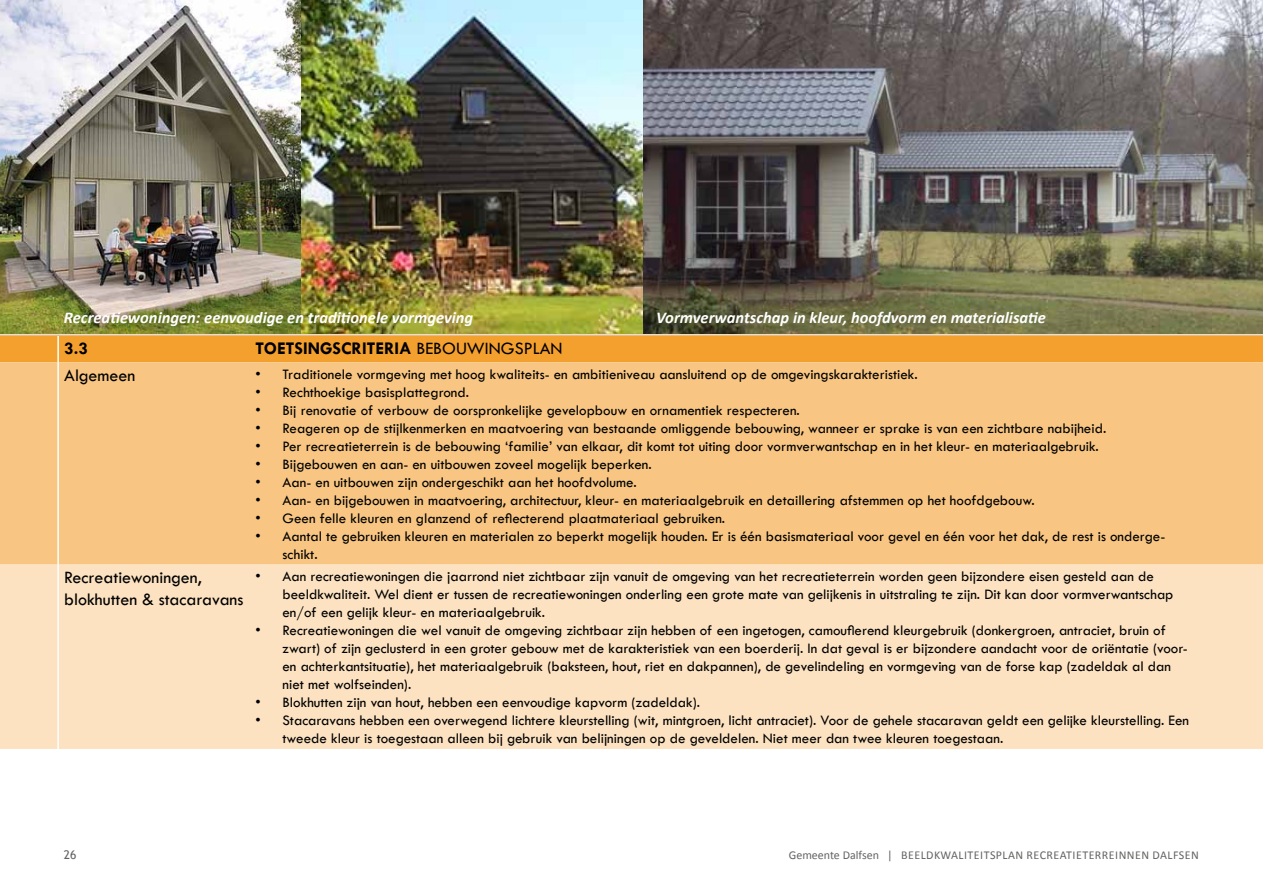
<style>
.page{position:relative;width:1263px;height:893px;background:#fff}
.page>*{position:absolute;margin:0;border:0;box-sizing:border-box;transform-origin:0 0}
.t1{font:18px/21.6px "Tw Cen";color:#000}
.t2{font:700 18px "Tw Cen";color:#000}
.t3{font:italic 700 16.5px "Calibri";color:#fff}
.t4{font:15px/18px "Tw Cen";color:#000}
.t5{font:12px "Calibri";color:#646362}
.t6{font:12px "Trebuchet MS";color:#646362}
.s1{font-weight:400}
</style>
<div class="page">
<div style="left:0;top:335px;width:1263px;height:27px;background:#f4a02f"></div>
<div style="left:0;top:362px;width:1263px;height:203px;background:#f8c682"></div>
<div style="left:0;top:565px;width:1263px;height:184px;background:#fce2c1"></div>
<hr style="left:57px;top:336px;width:2px;height:26px;background:#fff">
<hr style="left:57px;top:362px;width:2px;height:203px;background:#fff">
<hr style="left:57px;top:565px;width:2px;height:184px;background:#fff">
<img style="left:0;top:0;width:1263px;height:334px">
<p class="t3" style="left:64px;top:307px;width:411px">Recreatiewoningen: eenvoudige en traditionele vormgeving</p>
<p class="t3" style="left:656px;top:307px;width:391px">Vormverwantschap in kleur, hoofdvorm en materialisatie</p>
<p class="t2" style="left:64px;top:337px;width:25px">3.3</p>
<p class="t2" style="left:255px;top:337px;width:173px">TOETSINGSCRITERIA <span class="s1">BEBOUW</span></p>
<p class="t1" style="left:485px;top:337px;width:67px">INGSPLAN</p>
<p class="t1" style="left:64px;top:364px;width:73px">Algemeen</p>
<p class="t4" style="left:255px;top:365px;width:664px">• Traditionele vormgeving met hoog kwaliteits- en ambitieniveau aansluitend op de omgevingskarakteristiek.</p>
<p class="t4" style="left:255px;top:383px;width:215px">• Rechthoekige basisplattegrond.</p>
<p class="t4" style="left:255px;top:401px;width:546px">• Bij renovatie of verbouw de oorspronkelijke gevelopbouw en ornamentiek respecteren.</p>
<p class="t4" style="left:255px;top:419px;width:852px">• Reageren op de stijlkenmerken en maatvoering van bestaande omliggende bebouwing, wanneer er sprake is van een zichtbare nabijheid.</p>
<p class="t4" style="left:255px;top:437px;width:845px">• Per recreatieterrein is de bebouwing ‘familie’ van elkaar, dit komt tot uiting door vormverwantschap en in het kleur- en materiaalgebruik.</p>
<p class="t4" style="left:255px;top:455px;width:398px">• Bijgebouwen en aan- en uitbouwen zoveel mogelijk beperken.</p>
<p class="t4" style="left:255px;top:473px;width:383px">• Aan- en uitbouwen zijn ondergeschikt aan het hoofdvolume.</p>
<p class="t4" style="left:255px;top:491px;width:781px">• Aan- en bijgebouwen in maatvoering, architectuur, kleur- en materiaalgebruik en detaillering afstemmen op het hoofdgebouw.</p>
<p class="t4" style="left:255px;top:509px;width:471px">• Geen felle kleuren en glanzend of reflecterend plaatmateriaal gebruiken.</p>
<p class="t4" style="left:282px;top:527px;width:884px;text-indent:-27px">• Aantal te gebruiken kleuren en materialen zo beperkt mogelijk houden. Er is één basismateriaal voor gevel en één voor het dak, de rest is onderge&shy;schikt.</p>
<p class="t1" style="left:64px;top:566px;width:181px">Recreatiewoningen, blokhutten &amp; stacaravans</p>
<p class="t4" style="left:282px;top:567px;width:892px;text-indent:-27px">• Aan recreatiewoningen die jaarrond niet zichtbaar zijn vanuit de omgeving van het recreatieterrein worden geen bijzondere eisen gesteld aan de beeldkwaliteit. Wel dient er tussen de recreatiewoningen onderling een grote mate van gelijkenis in uitstraling te zijn. Dit kan door vormverwantschap en/of een gelijk kleur- en materiaalgebruik.</p>
<p class="t4" style="left:282px;top:621px;width:907px;text-indent:-27px">• Recreatiewoningen die wel vanuit de omgeving zichtbaar zijn hebben of een ingetogen, camouflerend kleurgebruik (donkergroen, antraciet, bruin of zwart) of zijn geclusterd in een groter gebouw met de karakteristiek van een boerderij. In dat geval is er bijzondere aandacht voor de oriëntatie (voor&shy;en achterkantsituatie), het materiaalgebruik (baksteen, hout, riet en dakpannen), de gevelindeling en vormgeving van de forse kap (zadeldak al dan niet met wolfseinden).</p>
<p class="t4" style="left:255px;top:693px;width:446px">• Blokhutten zijn van hout, hebben een eenvoudige kapvorm (zadeldak).</p>
<p class="t4" style="left:282px;top:711px;width:908px;text-indent:-27px">• Stacaravans hebben een overwegend lichtere kleurstelling (wit, mintgroen, licht antraciet). Voor de gehele stacaravan geldt een gelijke kleurstelling. Een tweede kleur is toegestaan alleen bij gebruik van belijningen op de geveldelen. Niet meer dan twee kleuren toegestaan.</p>
<p class="t6" style="left:64px;top:848px;width:14px">26</p>
<p class="t5" style="left:789px;top:848px;width:127px">GEMEENTE DALFSEN | BEELDKWALI</p>
<p class="t5" style="left:968px;top:848px;width:30px">TEITSPLAN</p>
<p class="t5" style="left:1026px;top:848px;width:70px">RECREATIETERREINNEN</p>
<p class="t5" style="left:1152px;top:848px;width:34px">DALFSEN</p>
</div>
